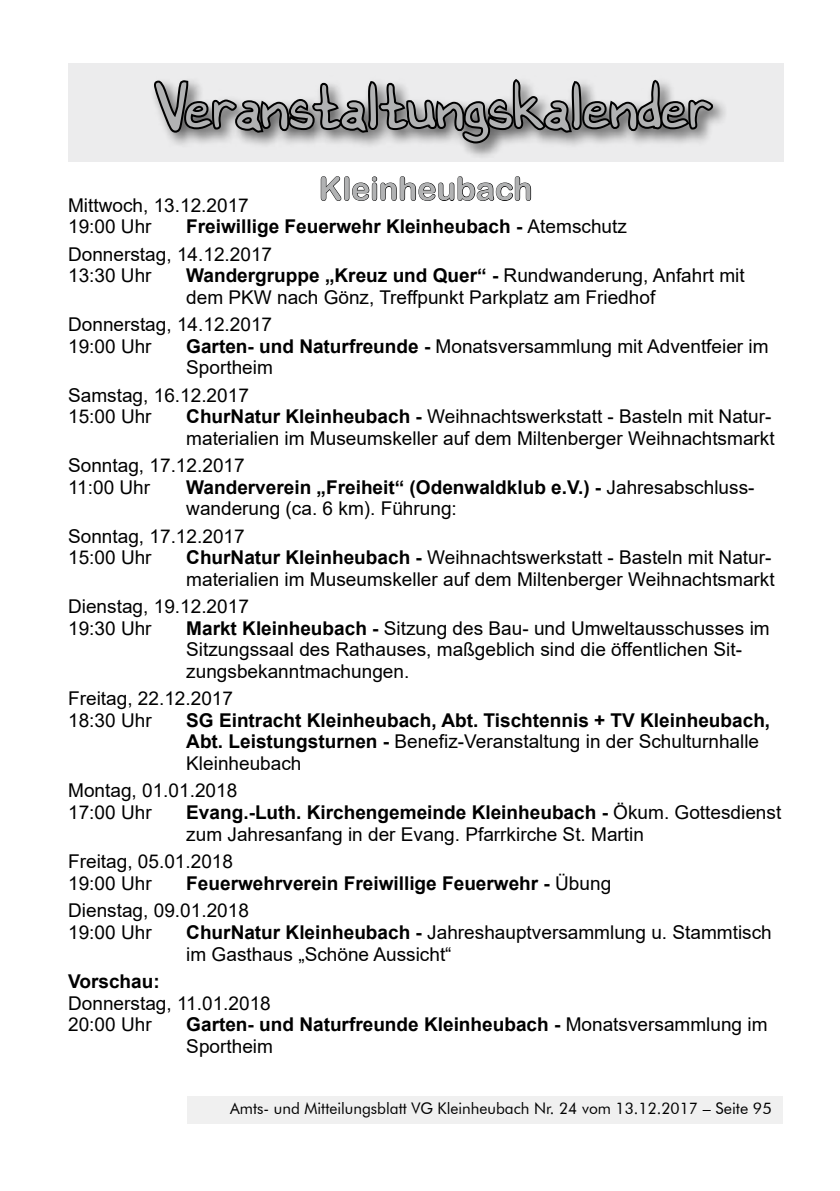
<style>
.page{position:relative;width:840px;height:1191px;background:#fff}
.page>*{position:absolute;margin:0;border:0;box-sizing:border-box;transform-origin:0 0}
.t1{font:68px "Bernies Hand";color:#b1b2b3}
.t2{font:32px "Arial Rounded MT Bold";color:#b1b2b3}
.t3{font:19px/21.6px "Arial";color:#000}
.t4{font:700 19px/21.6px "Arial";color:#000}
.t5{font:16px "Futura BT";color:#000}
.s1{font-weight:400}
.s2{font-weight:700}
</style>
<div class="page">
<div style="left:187px;top:1097px;width:595px;height:27px;background:#f0f0f0"></div>
<div style="left:68px;top:63px;width:714px;height:99px;background:#ececed"></div>
<div style="left:149px;top:75px;width:579px;height:84px;background:#000;opacity:.6"></div>
<svg style="left:152px;top:77px;width:564px;height:124px"></svg>
<h1 class="t1" style="left:154px;top:57px;width:558px">Veranstaltungskalender</h1>
<h2 class="t2" style="left:318px;top:170px;width:215px">Kleinheubach</h2>
<p class="t3" style="left:68px;top:194px;width:182px">Mittwoch, 13.12.2017<br>19:00 Uhr</p>
<p class="t4" style="left:68px;top:213px;width:560px;line-height:27.2px;text-indent:118px">Freiwillige Feuerwehr Kleinheubach - <span class="s1">Atemschutz<br>Donnerstag, 14.12.2017</span></p>
<p class="t3" style="left:68px;top:265px;width:85px">13:30 Uhr</p>
<p class="t3" style="left:186px;top:265px;width:559px"><span class="s2">Wandergruppe „Kreuz und Quer“ -</span> Rundwanderung, Anfahrt mit dem PKW nach Gönz, Treffpunkt Parkplatz am Friedhof</p>
<p class="t3" style="left:68px;top:313px;width:205px">Donnerstag, 14.12.2017<br>19:00 Uhr</p>
<p class="t3" style="left:186px;top:335px;width:583px"><span class="s2">Garten- und Naturfreunde -</span> Monatsversammlung mit Adventfeier im<br>Sportheim</p>
<p class="t3" style="left:68px;top:384px;width:182px">Samstag, 16.12.2017<br>15:00 Uhr</p>
<p class="t3" style="left:186px;top:405px;width:589px"><span class="s2">ChurNatur Kleinheubach -</span> Weihnachtswerkstatt - Basteln mit Natur&shy;materialien im Museumskeller auf dem Miltenberger Weihnachtsmarkt</p>
<p class="t3" style="left:68px;top:454px;width:178px">Sonntag, 17.12.2017<br>11:00 Uhr</p>
<p class="t3" style="left:186px;top:476px;width:569px"><span class="s2">Wanderverein „Freiheit“ (Odenwaldklub e.V.) -</span> Jahresabschluss&shy;wanderung (ca. 6 km). Führung:</p>
<p class="t3" style="left:68px;top:525px;width:178px">Sonntag, 17.12.2017<br>15:00 Uhr</p>
<p class="t3" style="left:186px;top:546px;width:589px"><span class="s2">ChurNatur Kleinheubach -</span> Weihnachtswerkstatt - Basteln mit Natur&shy;materialien im Museumskeller auf dem Miltenberger Weihnachtsmarkt</p>
<p class="t3" style="left:68px;top:595px;width:182px">Dienstag, 19.12.2017<br>19:30 Uhr</p>
<p class="t3" style="left:186px;top:617px;width:584px"><span class="s2">Markt Kleinheubach -</span> Sitzung des Bau- und Umweltausschusses im<br>Sitzungssaal des Rathauses, maßgeblich sind die öffentlichen Sit&shy;zungsbekanntmachungen.</p>
<p class="t3" style="left:68px;top:687px;width:166px">Freitag, 22.12.2017<br>18:30 Uhr</p>
<p class="t4" style="left:186px;top:709px;width:585px">SG Eintracht Kleinheubach, Abt. Tischtennis + TV Kleinheubach,<br>Abt. Leistungsturnen - <span class="s1">Benefiz-Veranstaltung in der Schulturnhalle<br>Kleinheubach</span></p>
<p class="t3" style="left:68px;top:779px;width:171px">Montag, 01.01.2018<br>17:00 Uhr</p>
<p class="t3" style="left:186px;top:801px;width:596px"><span class="s2">Evang.-Luth. Kirchengemeinde Kleinheubach -</span> Ökum. Gottesdienst zum Jahresanfang in der Evang. Pfarrkirche St. Martin</p>
<p class="t3" style="left:68px;top:850px;width:166px">Freitag, 05.01.2018<br>19:00 Uhr</p>
<p class="t4" style="left:68px;top:870px;width:544px;line-height:27.2px;text-indent:118px">Feuerwehrverein Freiwillige Feuerwehr - <span class="s1">Übung<br>Dienstag, 09.01.2018</span></p>
<p class="t3" style="left:68px;top:921px;width:85px">19:00 Uhr</p>
<p class="t3" style="left:186px;top:921px;width:586px"><span class="s2">ChurNatur Kleinheubach -</span> Jahreshauptversammlung u. Stammtisch im Gasthaus „Schöne Aussicht“</p>
<p class="t4" style="left:68px;top:970px;width:93px">Vorschau:</p>
<p class="t3" style="left:68px;top:992px;width:204px">Donnerstag, 11.01.2018<br>20:00 Uhr</p>
<p class="t4" style="left:186px;top:1014px;width:582px">Garten- und Naturfreunde Kleinheubach - <span class="s1">Monatsversammlung im<br>Sportheim</span></p>
<p class="t5" style="left:230px;top:1098px;width:543px">Amts- und Mitteilungsblatt VG Kleinheubach Nr. 24 vom 13.12.2017 – Seite 95</p>
</div>
